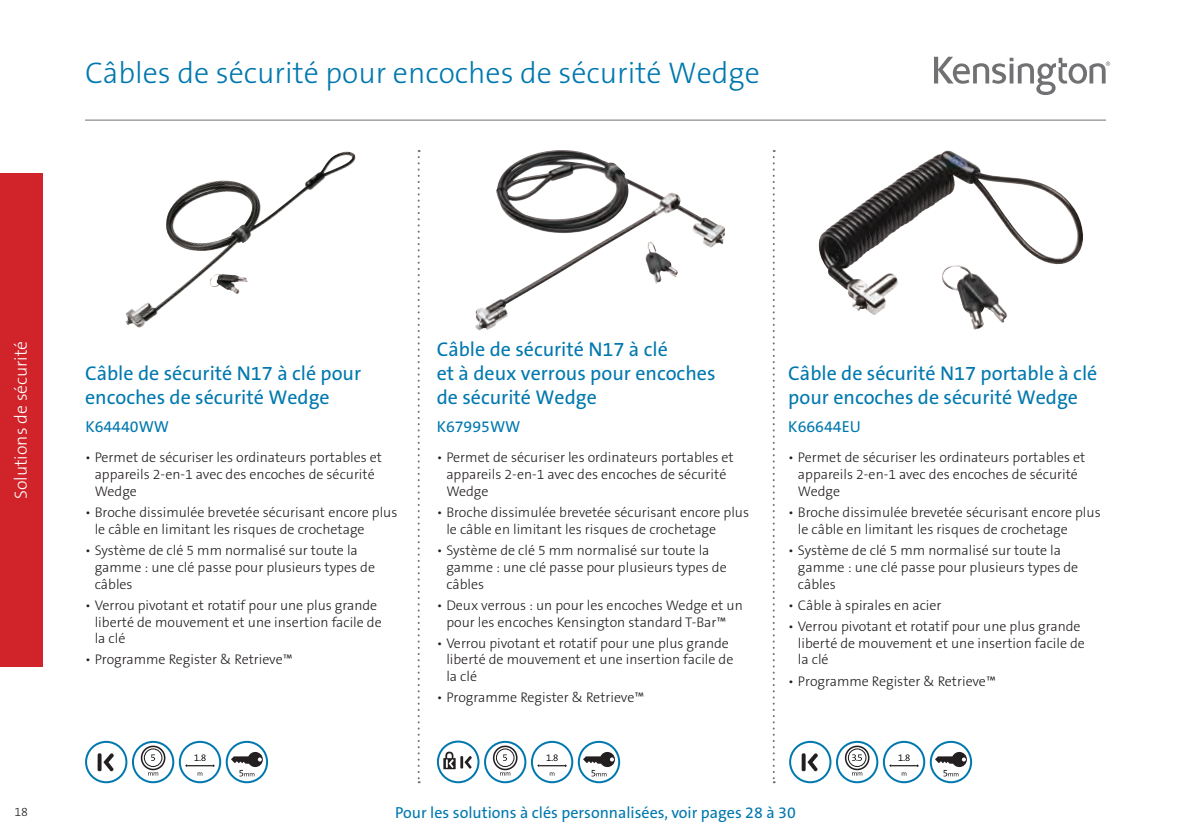
<style>
.page{position:relative;width:1191px;height:840px;background:#fff}
.page>*{position:absolute;margin:0;border:0;box-sizing:border-box;transform-origin:0 0}
.Page_Header_R{font:30px "The Sans KENSINGTON3 Li";color:#0078ae}
.t1{font:20px/24px "The Sans KENSINGTON5 Rg";color:#0078ae}
.t2{font:17.6px "The Sans KENSINGTON3 Li";color:#fff}
._10pt_Kensington_bod{font:16px "The Sans KENSINGTON5 Rg";color:#0078ae}
.t3{font:14px/16.8px "The Sans KENSINGTON3 Li";color:#231f20}
.t4{font:12.4px "The Sans KENSINGTON3 Li";color:#231f20}
</style>
<div class="page">
<hr style="left:85px;top:119px;width:1021px;height:1px;background:#717174">
<svg style="left:418px;top:150px;width:2px;height:632px"></svg>
<svg style="left:772px;top:150px;width:2px;height:632px"></svg>
<div style="left:0;top:173px;width:43px;height:493px;background:#d1232a"></div>
<svg style="left:934px;top:57px;width:176px;height:38px"></svg>
<img style="left:125px;top:152px;width:231px;height:175px">
<div style="left:132px;top:740px;width:42px;height:42px;border:2px solid #0078ae;border-radius:50%"></div>
<div style="left:141px;top:745px;width:24px;height:24px;border:2px solid #231f20;border-radius:50%"></div>
<div style="left:144px;top:748px;width:18px;height:18px;border:1px solid #231f20;border-radius:50%"></div>
<svg style="left:148px;top:772px;width:10px;height:3px"></svg>
<svg style="left:151px;top:754px;width:4px;height:6px"></svg>
<svg style="left:185px;top:754px;width:30px;height:12px"></svg>
<svg style="left:198px;top:772px;width:4px;height:3px"></svg>
<div style="left:179px;top:740px;width:42px;height:42px;border:2px solid #0078ae;border-radius:50%"></div>
<svg style="left:231px;top:751px;width:32px;height:25px"></svg>
<div style="left:226px;top:740px;width:42px;height:42px;border:2px solid #0078ae;border-radius:50%"></div>
<div style="left:85px;top:740px;width:42px;height:42px;border:2px solid #0078ae;border-radius:50%"></div>
<svg style="left:98px;top:753px;width:16px;height:18px"></svg>
<img style="left:475px;top:150px;width:244px;height:181px">
<svg style="left:500px;top:772px;width:10px;height:3px"></svg>
<div style="left:484px;top:740px;width:42px;height:42px;border:2px solid #0078ae;border-radius:50%"></div>
<div style="left:493px;top:745px;width:24px;height:24px;border:2px solid #231f20;border-radius:50%"></div>
<div style="left:496px;top:748px;width:18px;height:18px;border:1px solid #231f20;border-radius:50%"></div>
<svg style="left:503px;top:754px;width:4px;height:6px"></svg>
<svg style="left:537px;top:754px;width:30px;height:12px"></svg>
<svg style="left:550px;top:772px;width:4px;height:3px"></svg>
<div style="left:531px;top:740px;width:42px;height:42px;border:2px solid #0078ae;border-radius:50%"></div>
<svg style="left:583px;top:751px;width:32px;height:25px"></svg>
<div style="left:578px;top:740px;width:42px;height:42px;border:2px solid #0078ae;border-radius:50%"></div>
<div style="left:437px;top:740px;width:42px;height:42px;border:2px solid #0078ae;border-radius:50%"></div>
<svg style="left:443px;top:751px;width:29px;height:17px"></svg>
<img style="left:818px;top:154px;width:155px;height:161px">
<svg style="left:852px;top:772px;width:10px;height:3px"></svg>
<div style="left:836px;top:740px;width:42px;height:42px;border:2px solid #0078ae;border-radius:50%"></div>
<div style="left:845px;top:745px;width:24px;height:24px;border:2px solid #231f20;border-radius:50%"></div>
<div style="left:848px;top:748px;width:18px;height:18px;border:1px solid #231f20;border-radius:50%"></div>
<svg style="left:852px;top:754px;width:10px;height:6px"></svg>
<svg style="left:889px;top:754px;width:30px;height:12px"></svg>
<svg style="left:901px;top:772px;width:5px;height:3px"></svg>
<div style="left:883px;top:740px;width:42px;height:42px;border:2px solid #0078ae;border-radius:50%"></div>
<svg style="left:935px;top:751px;width:32px;height:25px"></svg>
<div style="left:929px;top:740px;width:43px;height:42px;border:2px solid #0078ae;border-radius:50%"></div>
<div style="left:789px;top:740px;width:42px;height:42px;border:2px solid #0078ae;border-radius:50%"></div>
<svg style="left:801px;top:753px;width:17px;height:18px"></svg>
<p class="Page_Header_R" style="left:85px;top:57px;width:676px">Câbles de sécurité pour encoches de sécurité Wedge</p>
<p class="t2" style="left:11px;top:499px;width:160px;rotate:-90deg">Solutions de sécurité</p>
<p class="t4" style="left:14px;top:804px;width:15px">18</p>
<p class="t1" style="left:85px;top:362px;width:278px">Câble de sécurité N17 à clé pour encoches de sécurité Wedge</p>
<p class="_10pt_Kensington_bod" style="left:85px;top:417px;width:85px">K64440WW</p>
<p class="t3" style="left:95px;top:449px;width:289px;text-indent:-10px">• Permet de sécuriser les ordinateurs portables et appareils 2-en-1 avec des encoches de sécurité<br>Wedge</p>
<p class="t3" style="left:95px;top:504px;width:304px;text-indent:-10px">• Broche dissimulée brevetée sécurisant encore plus le câble en limitant les risques de crochetage</p>
<p class="t3" style="left:95px;top:542px;width:282px;text-indent:-10px">• Système de clé 5 mm normalisé sur toute la gamme : une clé passe pour plusieurs types de câbles</p>
<p class="t3" style="left:95px;top:596px;width:288px;text-indent:-10px">• Verrou pivotant et rotatif pour une plus grande liberté de mouvement et une insertion facile de la clé</p>
<p class="t3" style="left:85px;top:651px;width:209px">• Programme Register &amp; Retrieve™</p>
<p class="t1" style="left:437px;top:338px;width:280px">Câble de sécurité N17 à clé<br>et à deux verrous pour encoches de sécurité Wedge</p>
<p class="_10pt_Kensington_bod" style="left:437px;top:417px;width:85px">K67995WW</p>
<p class="t3" style="left:446px;top:449px;width:289px;text-indent:-10px">• Permet de sécuriser les ordinateurs portables et appareils 2-en-1 avec des encoches de sécurité<br>Wedge</p>
<p class="t3" style="left:446px;top:504px;width:304px;text-indent:-10px">• Broche dissimulée brevetée sécurisant encore plus le câble en limitant les risques de crochetage</p>
<p class="t3" style="left:446px;top:542px;width:282px;text-indent:-10px">• Système de clé 5 mm normalisé sur toute la gamme : une clé passe pour plusieurs types de câbles</p>
<p class="t3" style="left:437px;top:596px;width:307px;text-align:center">• Deux verrous : un pour les encoches Wedge et un pour les encoches Kensington standard T-Bar™</p>
<p class="t3" style="left:446px;top:634px;width:288px;text-indent:-10px">• Verrou pivotant et rotatif pour une plus grande liberté de mouvement et une insertion facile de la clé</p>
<p class="t3" style="left:437px;top:689px;width:209px">• Programme Register &amp; Retrieve™</p>
<p class="t1" style="left:788px;top:362px;width:310px">Câble de sécurité N17 portable à clé pour encoches de sécurité Wedge</p>
<p class="_10pt_Kensington_bod" style="left:788px;top:417px;width:74px">K66644EU</p>
<p class="t3" style="left:798px;top:449px;width:289px;text-indent:-10px">• Permet de sécuriser les ordinateurs portables et appareils 2-en-1 avec des encoches de sécurité<br>Wedge</p>
<p class="t3" style="left:798px;top:504px;width:304px;text-indent:-10px">• Broche dissimulée brevetée sécurisant encore plus le câble en limitant les risques de crochetage</p>
<p class="t3" style="left:798px;top:542px;width:282px;text-indent:-10px">• Système de clé 5 mm normalisé sur toute la gamme : une clé passe pour plusieurs types de câbles</p>
<p class="t3" style="left:788px;top:596px;width:155px">• Câble à spirales en acier</p>
<p class="t3" style="left:798px;top:617px;width:288px;text-indent:-10px">• Verrou pivotant et rotatif pour une plus grande liberté de mouvement et une insertion facile de la clé</p>
<p class="t3" style="left:788px;top:672px;width:209px">• Programme Register &amp; Retrieve™</p>
<p class="_10pt_Kensington_bod" style="left:395px;top:803px;width:402px">Pour les solutions à clés personnalisées, voir pages 28 à 30</p>
</div>
